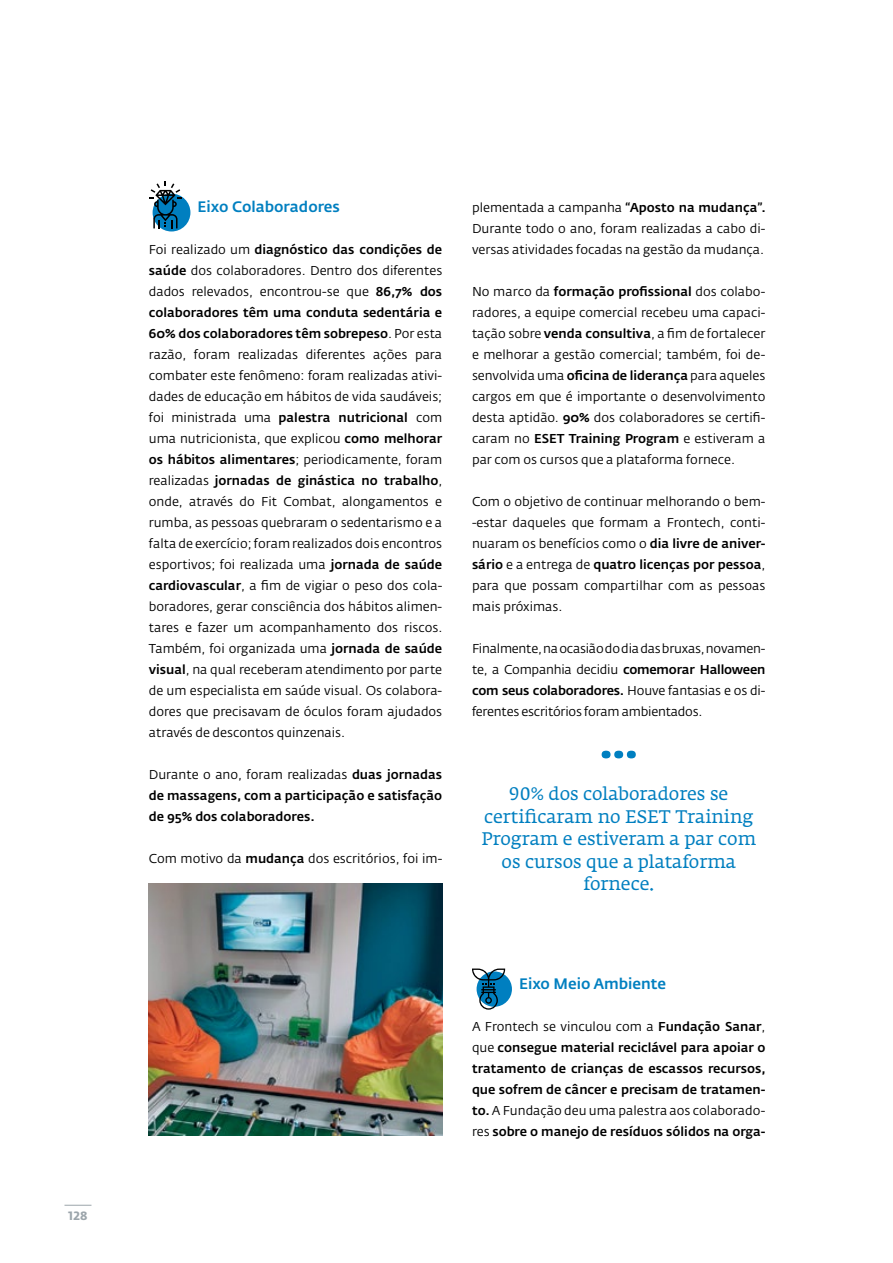
<style>
.page{position:relative;width:893px;height:1263px;background:#fff}
.page>*{position:absolute;margin:0;border:0;box-sizing:border-box;transform-origin:0 0}
.t1{font:18px/22.5px "Fedra Serif A Std";color:#007fc0;text-align:center}
.t2{font:500 15px "Fedra Sans Alt Pro";color:#007fc0}
.t3{font:12.75px/21px "Fedra Sans Alt Pro";color:#000;text-align:justify}
.t4{font:500 12.75px/21px "Fedra Sans Alt Pro";color:#000;text-align:justify}
.t5{font:700 12px "Fedra Sans Alt Pro";color:#9ca5ab}
.s1{font-weight:500}
.s2{font-weight:400}
</style>
<div class="page">
<svg style="left:64px;top:1205px;width:27px;height:1px"></svg>
<div style="left:153px;top:194px;width:37px;height:37px;background:#007fc0;border-radius:50%"></div>
<svg style="left:149px;top:182px;width:33px;height:46px"></svg>
<svg style="left:602px;top:751px;width:34px;height:7px"></svg>
<div style="left:477px;top:971px;width:35px;height:36px;background:#007fc0;border-radius:50%"></div>
<svg style="left:472px;top:968px;width:33px;height:42px"></svg>
<img style="left:149px;top:883px;width:293px;height:252px">
<p class="t5" style="left:68px;top:1209px;width:21px">128</p>
<p class="t2" style="left:197px;top:198px;width:144px">Eixo Colaboradores</p>
<p class="t3" style="left:149px;top:239px;width:295px">Foi realizado um <span class="s1">diagnóstico das condições de saúde</span> dos colaboradores. Dentro dos diferentes dados relevados, encontrou-se que <span class="s1">86,7% dos colaboradores têm uma conduta sedentária e 60% dos colaboradores têm sobrepeso</span>. Por esta razão, foram realizadas diferentes ações para combater este fenômeno: foram realizadas ativi&shy;dades de educação em hábitos de vida saudáveis; foi ministrada uma <span class="s1">palestra nutricional</span> com uma nutricionista, que explicou <span class="s1">como melhorar os hábitos alimentares</span>; periodicamente, foram realizadas <span class="s1">jornadas de ginástica no trabalho</span>, onde, através do Fit Combat, alongamentos e rumba, as pessoas quebraram o sedentarismo e a falta de exercício; foram realizados dois encontros esportivos; foi realizada uma <span class="s1">jornada de saúde cardiovascular</span>, a fim de vigiar o peso dos cola&shy;boradores, gerar consciência dos hábitos alimen&shy;tares e fazer um acompanhamento dos riscos.<br>Também, foi organizada uma <span class="s1">jornada de saúde visual</span>, na qual receberam atendimento por parte de um especialista em saúde visual. Os colabora&shy;dores que precisavam de óculos foram ajudados através de descontos quinzenais.</p>
<p class="t4" style="left:149px;top:764px;width:295px"><span class="s2">Durante o ano, foram realizadas</span> duas jornadas de massagens, com a participação e satisfação de 95% dos colaboradores.</p>
<p class="t3" style="left:149px;top:848px;width:295px">Com motivo da <span class="s1">mudança</span> dos escritórios, foi im-</p>
<p class="t3" style="left:472px;top:197px;width:295px">plementada a campanha <span class="s1">“Aposto na mudança”.<br></span>Durante todo o ano, foram realizadas a cabo di&shy;versas atividades focadas na gestão da mudança.</p>
<p class="t3" style="left:472px;top:281px;width:295px">No marco da <span class="s1">formação profissional</span> dos colabo&shy;radores, a equipe comercial recebeu uma capaci&shy;tação sobre <span class="s1">venda consultiva</span>, a fim de fortalecer e melhorar a gestão comercial; também, foi de&shy;senvolvida uma <span class="s1">oficina de liderança</span> para aqueles cargos em que é importante o desenvolvimento desta aptidão. <span class="s1">90%</span> dos colaboradores se certifi&shy;caram no <span class="s1">ESET Training Program</span> e estiveram a par com os cursos que a plataforma fornece.</p>
<p class="t3" style="left:472px;top:491px;width:295px">Com o objetivo de continuar melhorando o bem--estar daqueles que formam a Frontech, conti&shy;nuaram os benefícios como o <span class="s1">dia livre de aniver&shy;sário</span> e a entrega de <span class="s1">quatro licenças por pessoa</span>, para que possam compartilhar com as pessoas mais próximas.</p>
<p class="t3" style="left:472px;top:638px;width:295px">Finalmente, na ocasião do dia das bruxas, novamen&shy;te, a Companhia decidiu <span class="s1">comemorar Halloween com seus colaboradores.</span> Houve fantasias e os di&shy;ferentes escritórios foram ambientados.</p>
<h1 class="t1" style="left:481px;top:784px;width:276px">90% dos colaboradores se certificaram no ESET Training<br>Program e estiveram a par com os cursos que a plataforma fornece.</h1>
<p class="t2" style="left:519px;top:975px;width:149px">Eixo Meio Ambiente</p>
<p class="t4" style="left:472px;top:1016px;width:295px"><span class="s2">A Frontech se vinculou com a</span> Fundação Sanar<span class="s2">, que</span> consegue material reciclável para apoiar o tratamento de crianças de escassos recursos, que sofrem de câncer e precisam de tratamen&shy;to. <span class="s2">A Fundação deu uma palestra aos colaborado&shy;res</span> sobre o manejo de resíduos sólidos na orga-</p>
</div>
